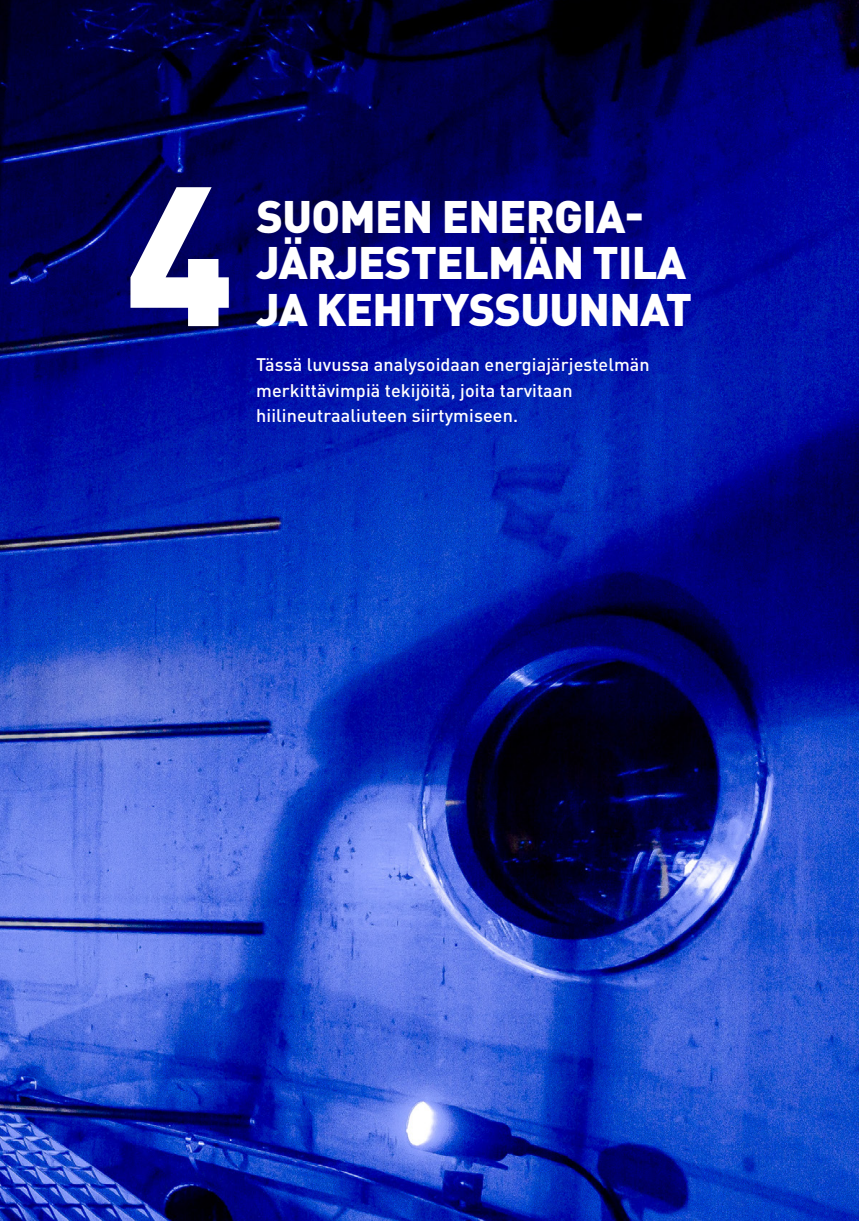
<style>
.page{position:relative;width:859px;height:1221px;background:#fff}
.page>*{position:absolute;margin:0;border:0;box-sizing:border-box;transform-origin:0 0}
.Heading_1{font:900 195px "DIN Pro";color:#fff}
.Heading_1-2{font:900 45px/46.5px "DIN Pro";letter-spacing:-.015em;color:#fff}
.Luvun_ingressi{font:500 18px/25.5px "DIN Pro";letter-spacing:.005em;color:#fff}
</style>
<div class="page">
<img style="left:0;top:0;width:859px;height:1220px">
<p class="Heading_1" style="left:125px;top:88px;width:110px">4</p>
<p class="Heading_1-2" style="left:256px;top:187px;width:437px">SUOMEN ENERGIA-<br>JÄRJESTELMÄN TILA<br>JA KEHITYSSUUNNAT</p>
<p class="Luvun_ingressi" style="left:256px;top:350px;width:395px">Tässä luvussa analysoidaan energiajärjestelmän merkittävimpiä tekijöitä, joita tarvitaan hiilineutraaliuteen siirtymiseen.</p>
</div>
